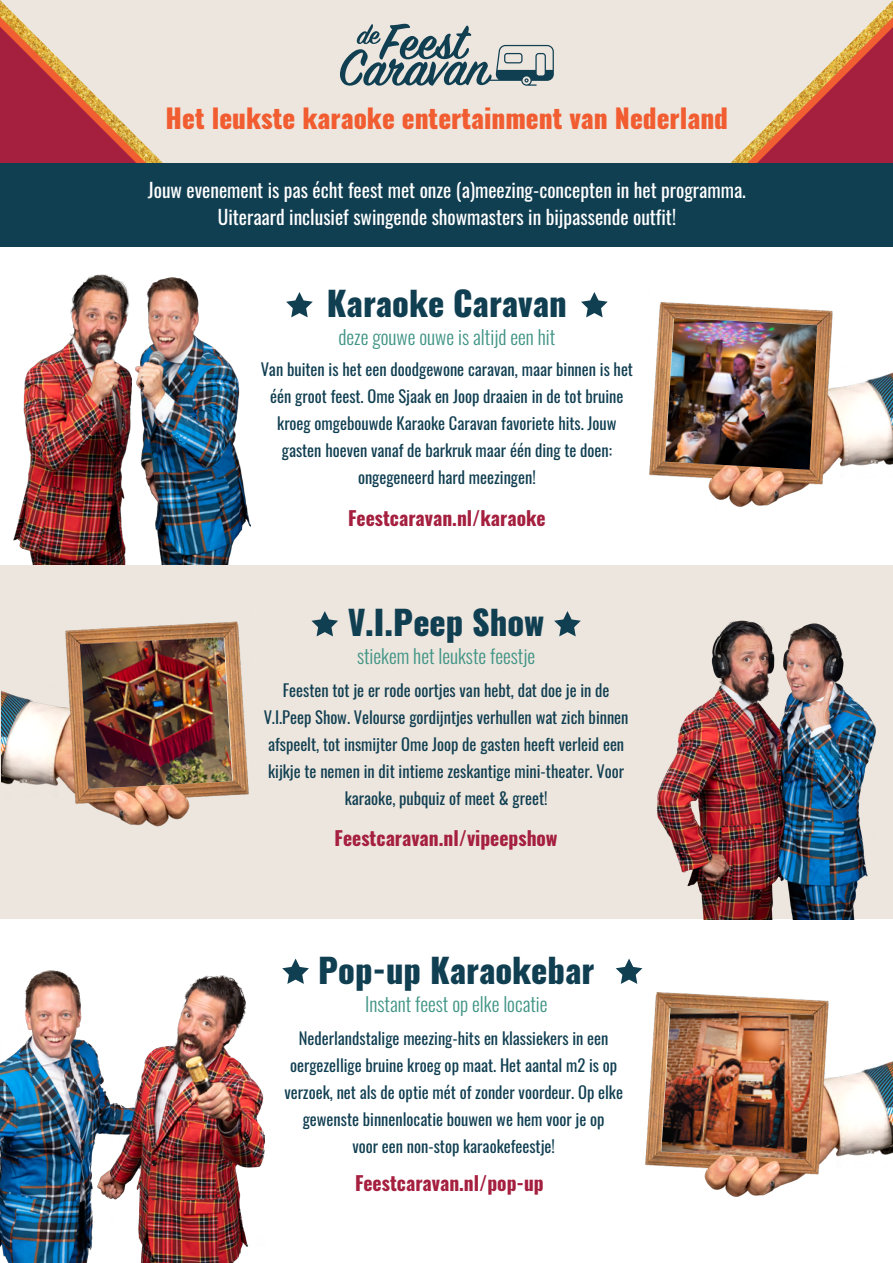
<style>
.page{position:relative;width:893px;height:1263px;background:#fff}
.page>*{position:absolute;margin:0;border:0;box-sizing:border-box;transform-origin:0 0}
.t1{font:800 33.6px "Oswald";color:#113f52}
.t2{font:800 26.55px "Oswald";color:#f15d31}
.t3{font:19.5px/27px "Oswald";color:#fff;text-align:center}
.t4{font:300 19.5px "Oswald";color:#409486}
.t5{font:700 19.5px "Oswald";color:#a51f3f}
.t6{font:16.5px/27px "Oswald";color:#113f52;text-align:center}
</style>
<div class="page">
<div style="left:0;top:0;width:893px;height:168px;background:#ede6de"></div>
<img style="left:725px;top:0;width:168px;height:164px">
<svg style="left:742px;top:17px;width:151px;height:147px"></svg>
<img style="left:0;top:0;width:168px;height:164px">
<svg style="left:0;top:17px;width:151px;height:147px"></svg>
<svg style="left:340px;top:24px;width:214px;height:62px"></svg>
<svg style="left:286px;top:292px;width:27px;height:25px"></svg>
<svg style="left:581px;top:292px;width:27px;height:25px"></svg>
<img style="left:649px;top:302px;width:244px;height:205px">
<img style="left:665px;top:318px;width:152px;height:152px">
<div style="left:0;top:164px;width:893px;height:83px;background:#113f52"></div>
<div style="left:0;top:565px;width:893px;height:354px;background:#ede6de"></div>
<svg style="left:311px;top:611px;width:27px;height:25px"></svg>
<svg style="left:554px;top:611px;width:27px;height:25px"></svg>
<svg style="left:282px;top:958px;width:27px;height:26px"></svg>
<svg style="left:616px;top:958px;width:26px;height:26px"></svg>
<img style="left:657px;top:621px;width:219px;height:298px">
<svg style="left:785px;top:649px;width:4px;height:7px"></svg>
<img style="left:135px;top:278px;width:116px;height:286px">
<img style="left:13px;top:274px;width:118px;height:290px">
<img style="left:0;top:970px;width:264px;height:293px">
<img style="left:645px;top:992px;width:248px;height:205px">
<img style="left:661px;top:1007px;width:153px;height:153px">
<img style="left:1px;top:621px;width:248px;height:206px">
<img style="left:80px;top:637px;width:152px;height:152px">
<h2 class="t2" style="left:166px;top:100px;width:564px">Het leukste karaoke entertainment van Nederland</h2>
<p class="t3" style="left:148px;top:177px;width:600px">Jouw evenement is pas écht feest met onze (a)meezing-concepten in het programma.<br>Uiteraard inclusief swingende showmasters in bijpassende outfit!</p>
<h1 class="t1" style="left:327px;top:280px;width:242px">Karaoke Caravan</h1>
<p class="t4" style="left:338px;top:324px;width:218px">deze gouwe ouwe is altijd een hit</p>
<p class="t6" style="left:261px;top:356px;width:374px">Van buiten is het een doodgewone caravan, maar binnen is het één groot feest. Ome Sjaak en Joop draaien in de tot bruine kroeg omgebouwde Karaoke Caravan favoriete hits. Jouw gasten hoeven vanaf de barkruk maar één ding te doen: ongegeneerd hard meezingen!</p>
<p class="t5" style="left:348px;top:505px;width:199px">Feestcaravan.nl/karaoke</p>
<h1 class="t1" style="left:348px;top:599px;width:198px">V.I.Peep Show</h1>
<p class="t4" style="left:357px;top:643px;width:180px">stiekem het leukste feestje</p>
<p class="t6" style="left:264px;top:677px;width:366px">Feesten tot je er rode oortjes van hebt, dat doe je in de V.I.Peep Show. Velourse gordijntjes verhullen wat zich binnen afspeelt, tot insmijter Ome Joop de gasten heeft verleid een kijkje te nemen in dit intieme zeskantige mini-theater. Voor karaoke, pubquiz of meet &amp; greet!</p>
<p class="t5" style="left:335px;top:824px;width:225px">Feestcaravan.nl/vipeepshow</p>
<h1 class="t1" style="left:318px;top:946px;width:278px">Pop-up Karaokebar</h1>
<p class="t4" style="left:365px;top:991px;width:184px">Instant feest op elke locatie</p>
<p class="t6" style="left:284px;top:1024px;width:340px">Nederlandstalige meezing-hits en klassiekers in een oergezellige bruine kroeg op maat. Het aantal m2 is op verzoek, net als de optie mét of zonder voordeur. Op elke gewenste binnenlocatie bouwen we hem voor je op<br>voor een non-stop karaokefeestje!</p>
<p class="t5" style="left:355px;top:1169px;width:190px">Feestcaravan.nl/pop-up</p>
</div>
